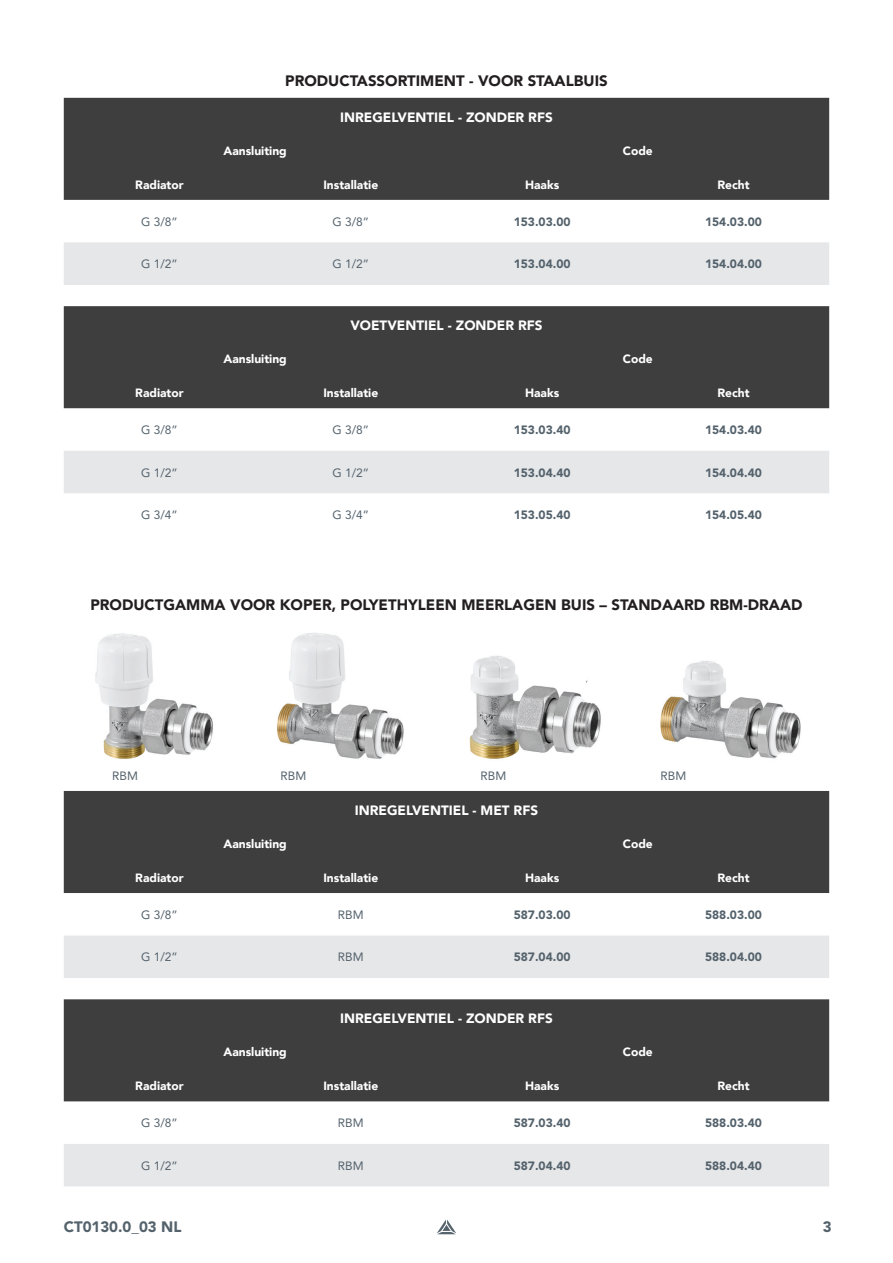
<style>
.page{position:relative;width:893px;height:1263px;background:#fff}
.page>*{position:absolute;margin:0;border:0;box-sizing:border-box;transform-origin:0 0}
.t1{font:900 15px "Avenir LT Pro";color:#231f20}
.t2{font:900 15px "Avenir LT Pro";color:#54626c}
.t3{font:900 13.5px "Avenir";color:#fff}
.t4{font:900 12px "Avenir";color:#fff}
.t5{font:900 12px "Avenir LT Pro";color:#54626c}
.t6{font:12px "Avenir LT Pro";color:#54626c}
</style>
<div class="page">
<svg style="left:437px;top:1219px;width:19px;height:15px"></svg>
<div style="left:64px;top:98px;width:765px;height:102px;background:#3e3e3f"></div>
<div style="left:64px;top:242px;width:765px;height:43px;background:#e6e7e9"></div>
<div style="left:64px;top:306px;width:765px;height:102px;background:#3e3e3f"></div>
<div style="left:64px;top:451px;width:765px;height:42px;background:#e6e7e9"></div>
<div style="left:64px;top:791px;width:765px;height:102px;background:#3e3e3f"></div>
<div style="left:64px;top:935px;width:765px;height:43px;background:#e6e7e9"></div>
<div style="left:64px;top:999px;width:765px;height:102px;background:#3e3e3f"></div>
<div style="left:64px;top:1144px;width:765px;height:42px;background:#e6e7e9"></div>
<img style="left:95px;top:633px;width:118px;height:126px">
<img style="left:277px;top:633px;width:127px;height:126px">
<img style="left:469px;top:656px;width:132px;height:103px">
<img style="left:660px;top:661px;width:141px;height:98px">
<div style="left:386px;top:687px;width:22px;height:23px;background:#fff;border-radius:50%"></div>
<div style="left:199px;top:685px;width:23px;height:22px;background:#fff;border-radius:50%"></div>
<div style="left:586px;top:675px;width:23px;height:23px;background:#fff;border-radius:50%"></div>
<div style="left:774px;top:677px;width:23px;height:23px;background:#fff;border-radius:50%"></div>
<p class="t1" style="left:285px;top:72px;width:324px">PRODUCTASSORTIMENT - VOOR STAALBUIS</p>
<p class="t3" style="left:340px;top:105px;width:214px">INREGELVENTIEL - ZONDER RFS</p>
<p class="t4" style="left:223px;top:140px;width:65px">Aansluiting</p>
<p class="t4" style="left:623px;top:140px;width:31px">Code</p>
<p class="t4" style="left:135px;top:174px;width:50px">Radiator</p>
<p class="t4" style="left:323px;top:174px;width:56px">Installatie</p>
<p class="t4" style="left:525px;top:174px;width:36px">Haaks</p>
<p class="t4" style="left:717px;top:174px;width:34px">Recht</p>
<p class="t6" style="left:141px;top:214px;width:38px">G 3/8”</p>
<p class="t6" style="left:332px;top:214px;width:38px">G 3/8”</p>
<p class="t5" style="left:514px;top:214px;width:58px">153.03.00</p>
<p class="t5" style="left:705px;top:214px;width:58px">154.03.00</p>
<p class="t6" style="left:141px;top:257px;width:38px">G 1/2”</p>
<p class="t6" style="left:332px;top:257px;width:38px">G 1/2”</p>
<p class="t5" style="left:514px;top:257px;width:58px">153.04.00</p>
<p class="t5" style="left:705px;top:257px;width:58px">154.04.00</p>
<p class="t3" style="left:350px;top:314px;width:194px">VOETVENTIEL - ZONDER RFS</p>
<p class="t4" style="left:223px;top:349px;width:65px">Aansluiting</p>
<p class="t4" style="left:623px;top:349px;width:31px">Code</p>
<p class="t4" style="left:135px;top:383px;width:50px">Radiator</p>
<p class="t4" style="left:323px;top:383px;width:56px">Installatie</p>
<p class="t4" style="left:525px;top:383px;width:36px">Haaks</p>
<p class="t4" style="left:717px;top:383px;width:34px">Recht</p>
<p class="t6" style="left:141px;top:422px;width:38px">G 3/8”</p>
<p class="t6" style="left:332px;top:422px;width:38px">G 3/8”</p>
<p class="t5" style="left:514px;top:423px;width:58px">153.03.40</p>
<p class="t5" style="left:705px;top:423px;width:58px">154.03.40</p>
<p class="t6" style="left:141px;top:465px;width:38px">G 1/2”</p>
<p class="t6" style="left:332px;top:465px;width:38px">G 1/2”</p>
<p class="t5" style="left:514px;top:465px;width:58px">153.04.40</p>
<p class="t5" style="left:705px;top:465px;width:58px">154.04.40</p>
<p class="t6" style="left:141px;top:508px;width:38px">G 3/4”</p>
<p class="t6" style="left:332px;top:508px;width:38px">G 3/4”</p>
<p class="t5" style="left:514px;top:508px;width:58px">153.05.40</p>
<p class="t5" style="left:705px;top:508px;width:58px">154.05.40</p>
<p class="t1" style="left:90px;top:595px;width:714px">PRODUCTGAMMA VOOR KOPER, POLYETHYLEEN MEERLAGEN BUIS – STANDAARD RBM-DRAAD</p>
<p class="t6" style="left:112px;top:769px;width:27px">RBM</p>
<p class="t6" style="left:281px;top:769px;width:27px">RBM</p>
<p class="t6" style="left:480px;top:769px;width:27px">RBM</p>
<p class="t6" style="left:660px;top:769px;width:27px">RBM</p>
<p class="t3" style="left:355px;top:798px;width:185px">INREGELVENTIEL - MET RFS</p>
<p class="t4" style="left:223px;top:833px;width:65px">Aansluiting</p>
<p class="t4" style="left:623px;top:833px;width:31px">Code</p>
<p class="t4" style="left:135px;top:867px;width:50px">Radiator</p>
<p class="t4" style="left:323px;top:867px;width:56px">Installatie</p>
<p class="t4" style="left:525px;top:867px;width:36px">Haaks</p>
<p class="t4" style="left:717px;top:867px;width:34px">Recht</p>
<p class="t6" style="left:141px;top:907px;width:38px">G 3/8”</p>
<p class="t6" style="left:338px;top:907px;width:27px">RBM</p>
<p class="t5" style="left:514px;top:907px;width:58px">587.03.00</p>
<p class="t5" style="left:705px;top:907px;width:58px">588.03.00</p>
<p class="t6" style="left:141px;top:950px;width:38px">G 1/2”</p>
<p class="t6" style="left:338px;top:950px;width:27px">RBM</p>
<p class="t5" style="left:514px;top:950px;width:58px">587.04.00</p>
<p class="t5" style="left:705px;top:950px;width:58px">588.04.00</p>
<p class="t3" style="left:340px;top:1007px;width:214px">INREGELVENTIEL - ZONDER RFS</p>
<p class="t4" style="left:223px;top:1042px;width:65px">Aansluiting</p>
<p class="t4" style="left:623px;top:1042px;width:31px">Code</p>
<p class="t4" style="left:135px;top:1076px;width:50px">Radiator</p>
<p class="t4" style="left:323px;top:1076px;width:56px">Installatie</p>
<p class="t4" style="left:525px;top:1076px;width:36px">Haaks</p>
<p class="t4" style="left:717px;top:1076px;width:34px">Recht</p>
<p class="t6" style="left:141px;top:1116px;width:38px">G 3/8”</p>
<p class="t6" style="left:338px;top:1116px;width:27px">RBM</p>
<p class="t5" style="left:514px;top:1116px;width:58px">587.03.40</p>
<p class="t5" style="left:705px;top:1116px;width:58px">588.03.40</p>
<p class="t6" style="left:141px;top:1158px;width:38px">G 1/2”</p>
<p class="t6" style="left:338px;top:1158px;width:27px">RBM</p>
<p class="t5" style="left:514px;top:1158px;width:58px">587.04.40</p>
<p class="t5" style="left:705px;top:1158px;width:58px">588.04.40</p>
<p class="t2" style="left:64px;top:1218px;width:119px">CT0130.0_03 NL</p>
<p class="t2" style="left:823px;top:1218px;width:10px">3</p>
</div>
